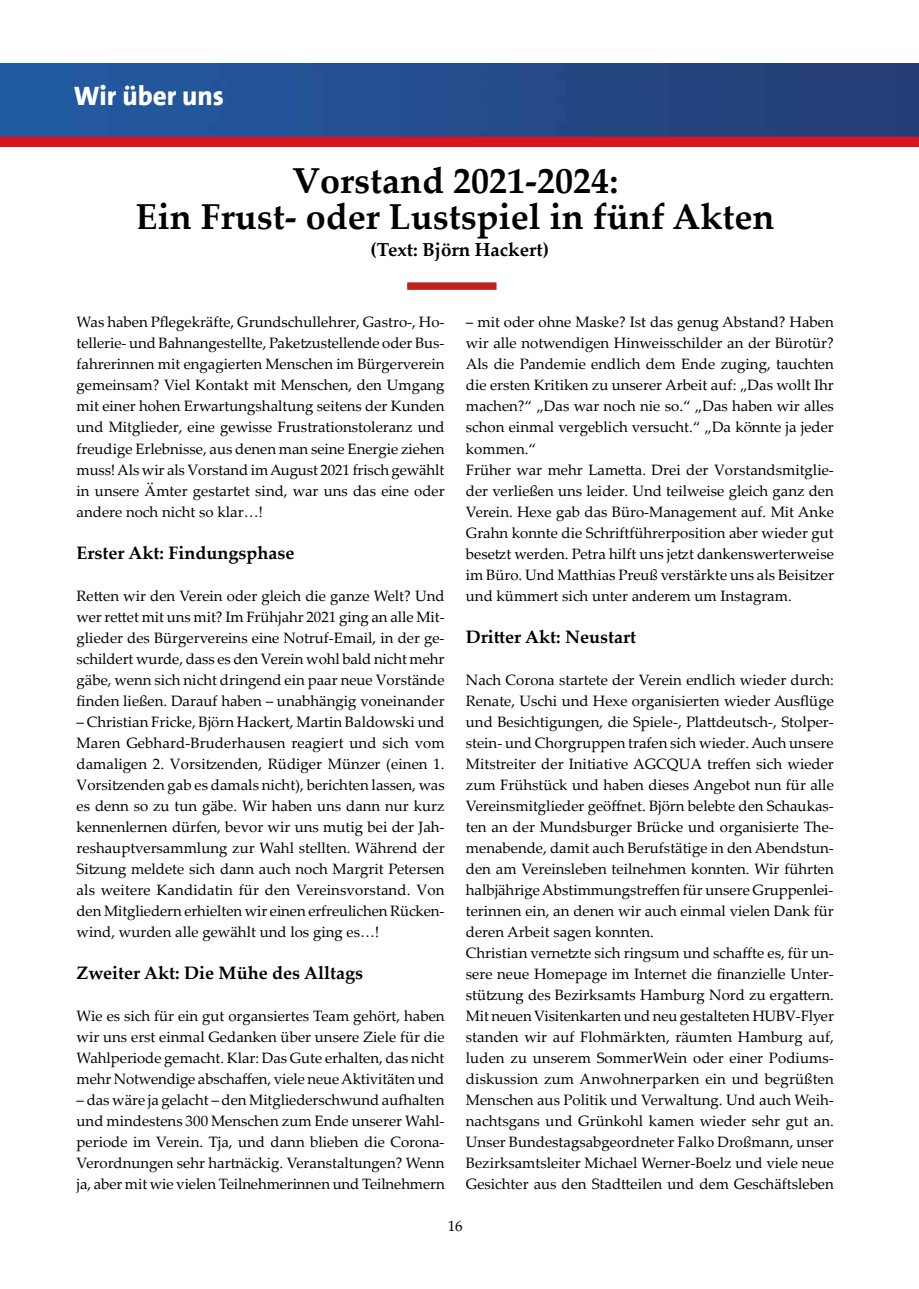
<style>
.page{position:relative;width:919px;height:1289px;background:#fff}
.page>*{position:absolute;margin:0;border:0;box-sizing:border-box;transform-origin:0 0}
.t1{font:700 36px/36px "Palatino Linotype";color:#000;text-align:center}
.t2{font:800 27px "SPD The Sans";color:#fff}
.t3{font:700 18.75px "Palatino Linotype";color:#000}
.t4{font:700 18px "Palatino Linotype";color:#000}
.t5{font:15px/21px "Palatino Linotype";color:#000;text-align:justify}
</style>
<div class="page">
<img style="left:0;top:64px;width:919px;height:72px">
<div style="left:0;top:136px;width:918px;height:11px;background:#d8151e"></div>
<div style="left:407px;top:282px;width:89px;height:8px;background:#bd221e"></div>
<h2 class="t2" style="left:74px;top:78px;width:152px">Wir über uns</h2>
<h1 class="t1" style="left:136px;top:162px;width:640px">Vorstand 2021-2024:<br>Ein Frust- oder Lustspiel in fünf Akten</h1>
<p class="t3" style="left:370px;top:237px;width:180px">(Text: Björn Hackert)</p>
<p class="t5" style="left:77px;top:311px;width:369px">Was haben Pflegekräfte, Grundschullehrer, Gastro-, Ho&shy;tellerie- und Bahnangestellte, Paketzustellende oder Bus&shy;fahrerinnen mit engagierten Menschen im Bürgerverein gemeinsam? Viel Kontakt mit Menschen, den Umgang mit einer hohen Erwartungshaltung seitens der Kunden und Mitglieder, eine gewisse Frustrationstoleranz und freudige Erlebnisse, aus denen man seine Energie ziehen muss! Als wir als Vorstand im August 2021 frisch gewählt in unsere Ämter gestartet sind, war uns das eine oder andere noch nicht so klar…!</p>
<p class="t4" style="left:77px;top:539px;width:219px">Erster Akt: Findungsphase</p>
<p class="t5" style="left:77px;top:584px;width:369px">Retten wir den Verein oder gleich die ganze Welt? Und wer rettet mit uns mit? Im Frühjahr 2021 ging an alle Mit&shy;glieder des Bürgervereins eine Notruf-Email, in der ge&shy;schildert wurde, dass es den Verein wohl bald nicht mehr gäbe, wenn sich nicht dringend ein paar neue Vorstände finden ließen. Darauf haben – unabhängig voneinander</p>
<p class="t5" style="left:77px;top:710px;width:369px">– Christian Fricke, Björn Hackert, Martin Baldowski und Maren Gebhard-Bruderhausen reagiert und sich vom damaligen 2. Vorsitzenden, Rüdiger Münzer (einen 1.<br>Vorsitzenden gab es damals nicht), berichten lassen, was es denn so zu tun gäbe. Wir haben uns dann nur kurz kennenlernen dürfen, bevor wir uns mutig bei der Jah&shy;reshauptversammlung zur Wahl stellten. Während der Sitzung meldete sich dann auch noch Margrit Petersen als weitere Kandidatin für den Vereinsvorstand. Von den Mitgliedern erhielten wir einen erfreulichen Rücken&shy;wind, wurden alle gewählt und los ging es…!</p>
<p class="t4" style="left:77px;top:959px;width:288px">Zweiter Akt: Die Mühe des Alltags</p>
<p class="t5" style="left:77px;top:1004px;width:369px">Wie es sich für ein gut organsiertes Team gehört, haben wir uns erst einmal Gedanken über unsere Ziele für die Wahlperiode gemacht. Klar: Das Gute erhalten, das nicht mehr Notwendige abschaffen, viele neue Aktivitäten und</p>
<p class="t5" style="left:77px;top:1088px;width:369px">– das wäre ja gelacht – den Mitgliederschwund aufhalten und mindestens 300 Menschen zum Ende unserer Wahl&shy;periode im Verein. Tja, und dann blieben die Corona-Verordnungen sehr hartnäckig. Veranstaltungen? Wenn ja, aber mit wie vielen Teilnehmerinnen und Teilnehmern</p>
<p class="t5" style="left:466px;top:311px;width:369px;text-align:left">– mit oder ohne Maske? Ist das genug Abstand? Haben wir alle notwendigen Hinweisschilder an der Bürotür?<br>Als die Pandemie endlich dem Ende zuging, tauchten die ersten Kritiken zu unserer Arbeit auf: „Das wollt Ihr machen?“ „Das war noch nie so.“ „Das haben wir alles schon einmal vergeblich versucht.“ „Da könnte ja jeder kommen.“<br>Früher war mehr Lametta. Drei der Vorstandsmitglie&shy;der verließen uns leider. Und teilweise gleich ganz den Verein. Hexe gab das Büro-Management auf. Mit Anke Grahn konnte die Schriftführerposition aber wieder gut besetzt werden. Petra hilft uns jetzt dankenswerterweise im Büro. Und Matthias Preuß verstärkte uns als Beisitzer und kümmert sich unter anderem um Instagram.</p>
<p class="t4" style="left:466px;top:623px;width:172px">Dritter Akt: Neustart</p>
<p class="t5" style="left:466px;top:668px;width:369px;text-align:left">Nach Corona startete der Verein endlich wieder durch:<br>Renate, Uschi und Hexe organisierten wieder Ausflüge und Besichtigungen, die Spiele-, Plattdeutsch-, Stolper&shy;stein- und Chorgruppen trafen sich wieder. Auch unsere Mitstreiter der Initiative AGCQUA treffen sich wieder zum Frühstück und haben dieses Angebot nun für alle Vereinsmitglieder geöffnet. Björn belebte den Schaukas&shy;ten an der Mundsburger Brücke und organisierte The&shy;menabende, damit auch Berufstätige in den Abendstun&shy;den am Vereinsleben teilnehmen konnten. Wir führten halbjährige Abstimmungstreffen für unsere Gruppenlei&shy;terinnen ein, an denen wir auch einmal vielen Dank für deren Arbeit sagen konnten.<br>Christian vernetzte sich ringsum und schaffte es, für un&shy;sere neue Homepage im Internet die finanzielle Unter&shy;stützung des Bezirksamts Hamburg Nord zu ergattern.<br>Mit neuen Visitenkarten und neu gestalteten HUBV-Flyer standen wir auf Flohmärkten, räumten Hamburg auf, luden zu unserem SommerWein oder einer Podiums&shy;diskussion zum Anwohnerparken ein und begrüßten Menschen aus Politik und Verwaltung. Und auch Weih&shy;nachtsgans und Grünkohl kamen wieder sehr gut an.<br>Unser Bundestagsabgeordneter Falko Droßmann, unser Bezirksamtsleiter Michael Werner-Boelz und viele neue Gesichter aus den Stadtteilen und dem Geschäftsleben</p>
<p class="t5" style="left:447px;top:1214px;width:16px">16</p>
</div>
